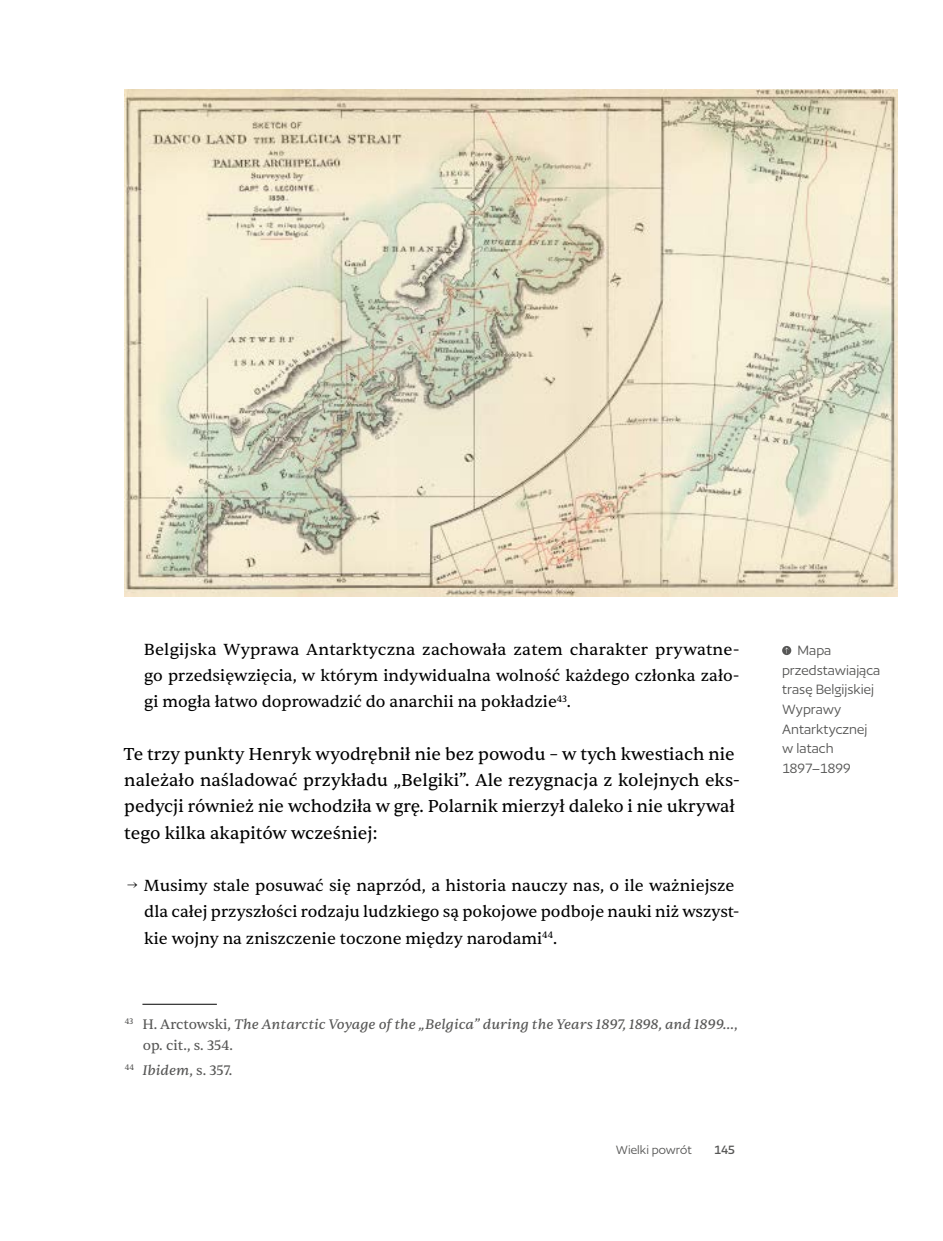
<style>
.page{position:relative;width:943px;height:1241px;background:#fff}
.page>*{position:absolute;margin:0;border:0;box-sizing:border-box;transform-origin:0 0}
.t1{font:17.5px/26.2px "Sentient";color:#000}
.t2{font:16.28px/26.2px "Sentient";color:#000;text-align:justify}
.t3{font:15.75px/19.6px "Author";color:#575756}
.t4{font:italic 14px/21px "Sentient";color:#575756}
.t5{font:14px "Sentient";color:#575756}
.t6{font:14px "Author";color:#575756}
.t7{font:500 14px "Author";color:#575756}
.s1{font-family:"Cormorant Garamond"}
.s2{font-style:normal}
.s3{font-style:italic}
</style>
<div class="page">
<img style="left:124px;top:89px;width:773px;height:507px">
<hr style="left:142px;top:1003px;width:75px;height:1px;background:#000">
<svg style="left:782px;top:645px;width:9px;height:10px"></svg>
<svg style="left:784px;top:647px;width:4px;height:6px"></svg>
<p class="t2" style="left:144px;top:636px;width:597px">Belgijska Wyprawa Antarktyczna zachowała zatem charakter prywatne&shy;go przedsięwzięcia, w którym indywidualna wolność każdego członka zało&shy;gi mogła łatwo doprowadzić do anarchii na pokładzie<sup>43</sup>.</p>
<p class="t1" style="left:123px;top:740px;width:617px">Te trzy punkty Henryk wyodrębnił nie bez powodu – w tych kwestiach nie należało naśladować przykładu „Belgiki”. Ale rezygnacja z kolejnych eks&shy;pedycji również nie wchodziła w grę. Polarnik mierzył daleko i nie ukrywał tego kilka akapitów wcześniej:</p>
<p class="t2" style="left:144px;top:872px;width:596px;text-align:left;text-indent:-17px"><span class="s1">→</span> Musimy stale posuwać się naprzód, a historia nauczy nas, o ile ważniejsze dla całej przyszłości rodzaju ludzkiego są pokojowe podboje nauki niż wszyst&shy;kie wojny na zniszczenie toczone między narodami<sup>44</sup>.</p>
<p class="t4" style="left:143px;top:1013px;width:596px;text-indent:-18px"><sup>43</sup> <span class="s2">H. Arctowski,</span> The Antarctic Voyage of the „Belgica” during the Years 1897, 1898, and 1899…<span class="s2">, op. cit., s. 354.</span></p>
<p class="t5" style="left:125px;top:1061px;width:109px"><sup>44</sup> <span class="s3">Ibidem</span>, s. 357.</p>
<p class="t6" style="left:616px;top:1142px;width:77px">Wielki powrót</p>
<p class="t7" style="left:714px;top:1142px;width:22px">145</p>
<p class="t3" style="left:782px;top:640px;width:100px;text-indent:15px">Mapa przedstawiająca trasę Belgijskiej<br>Wyprawy<br>Antarktycznej w latach<br>1897–1899</p>
</div>
